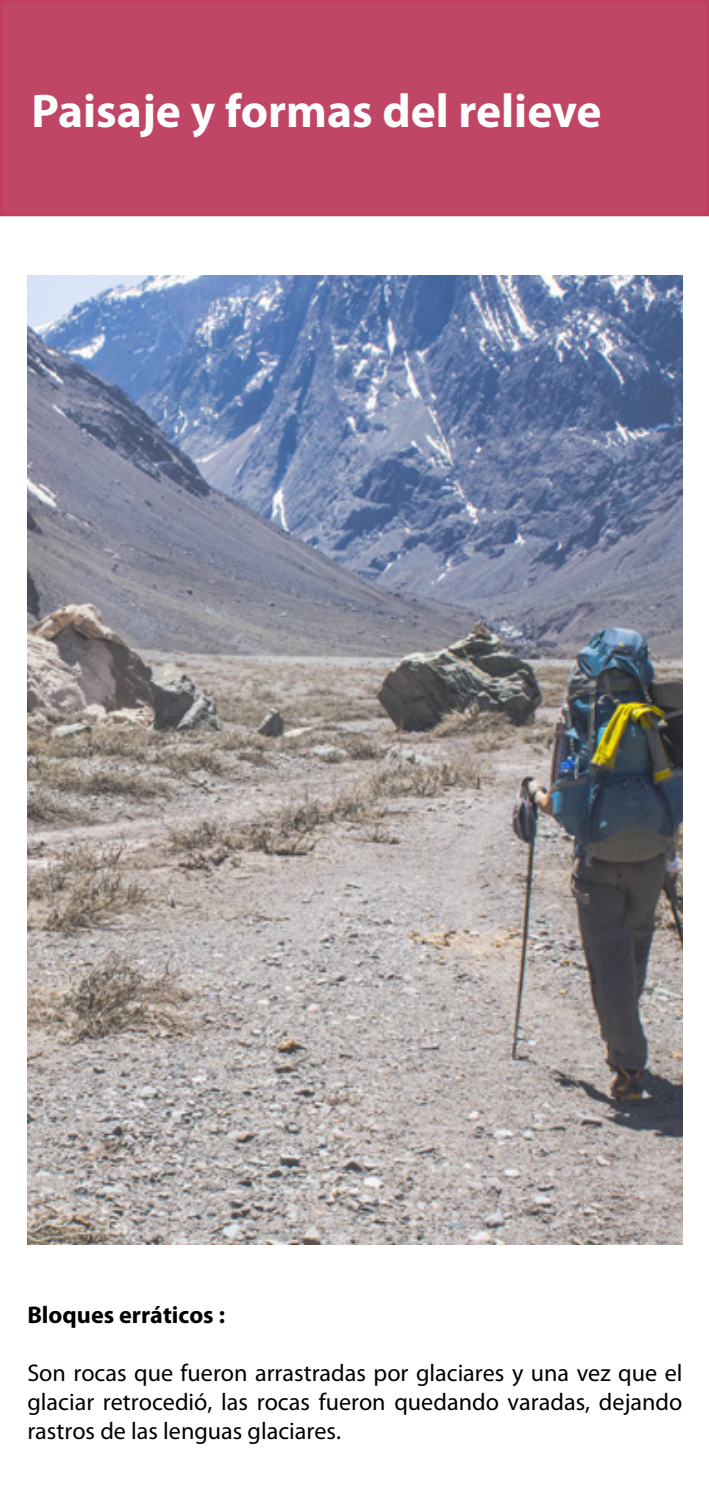
<style>
.page{position:relative;width:709px;height:1489px;background:#fff}
.page>*{position:absolute;margin:0;border:0;box-sizing:border-box;transform-origin:0 0}
.t1{font:700 47.5px "Myriad Pro";color:#fff}
.t2{font:700 45.75px "Myriad Pro";color:#fff}
.t3{font:24.25px/29px "Myriad Pro";color:#000;text-align:justify}
.t4{font:700 24.25px "Myriad Pro";color:#000}
</style>
<div class="page">
<div style="left:0;top:0;width:709px;height:216px;background:#c04666"></div>
<img style="left:27px;top:276px;width:655px;height:968px">
<h2 class="t2" style="left:32px;top:72px;width:573px">Paisajes y formas del relieve</h2>
<h1 class="t1" style="left:31px;top:80px;width:571px">Paisaje y formas del relieve</h1>
<p class="t4" style="left:27px;top:1298px;width:199px">Bloques erráticos :</p>
<p class="t3" style="left:27px;top:1357px;width:656px">Son rocas que fueron arrastradas por glaciares y una vez que el glaciar retrocedió, las rocas fueron quedando varadas, dejando rastros de las lenguas glaciares.</p>
</div>
